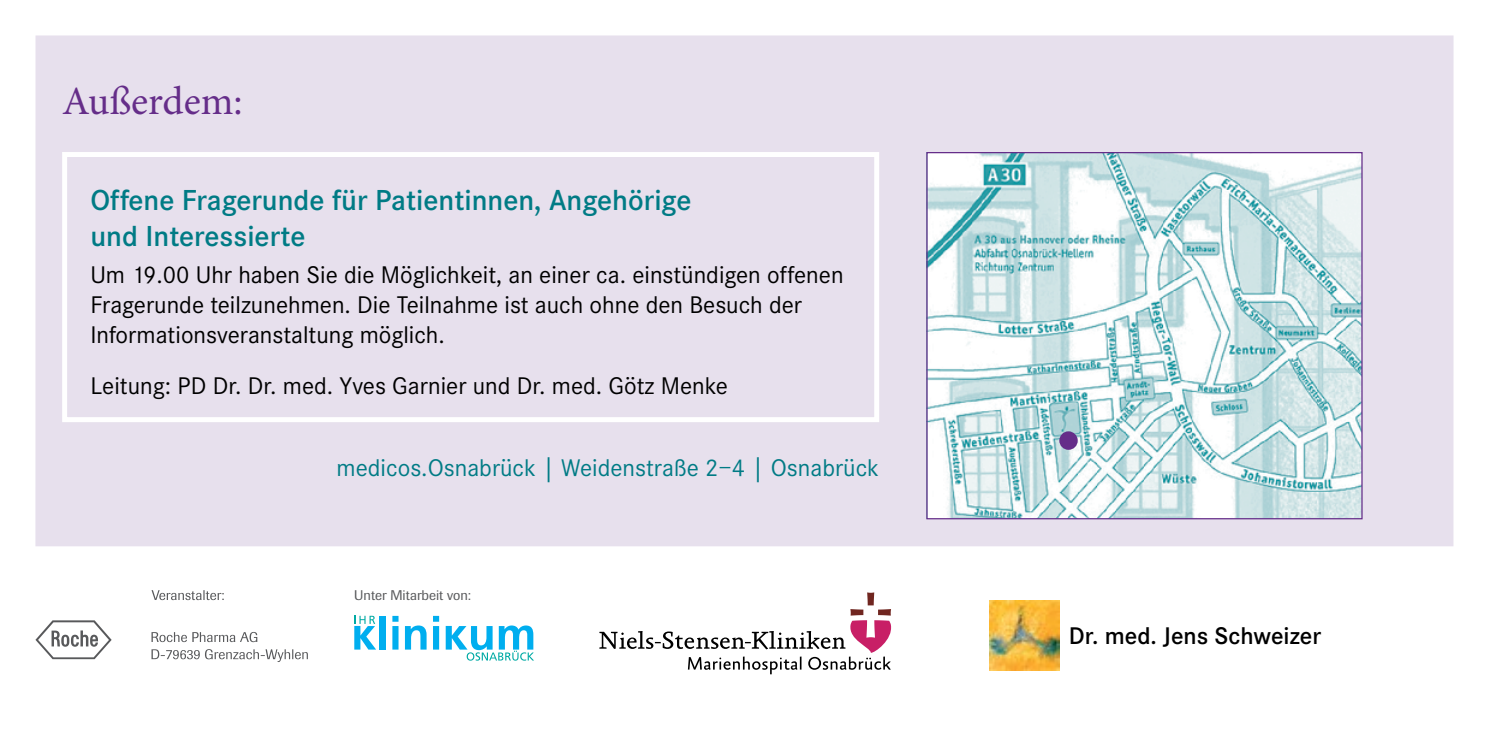
<style>
.page{position:relative;width:1489px;height:745px;background:#fff}
.page>*{position:absolute;margin:0;border:0;box-sizing:border-box;transform-origin:0 0}
.t1{font:40px "Minion Pro";color:#652d89}
.t2{font:600 30px/36px "Corporate S";color:#007b85}
.t3{font:25px/30px "Corporate S";color:#000}
.t4{font:25px "Corporate S";color:#007b85}
.t5{font:600 25px "Corporate S";color:#000}
.t6{font:13.75px "Imago";color:#58595b}
</style>
<div class="page">
<div style="left:35px;top:35px;width:1418px;height:511px;background:#e7e0ed"></div>
<div style="left:62px;top:152px;width:817px;height:270px;border:5px solid #fff"></div>
<svg style="left:35px;top:620px;width:77px;height:38px"></svg>
<svg style="left:151px;top:649px;width:157px;height:12px"></svg>
<svg style="left:151px;top:632px;width:106px;height:9px"></svg>
<svg style="left:151px;top:590px;width:73px;height:9px"></svg>
<img style="left:928px;top:154px;width:432px;height:363px">
<div style="left:379px;top:615px;width:7px;height:34px;background:#00aeef"></div>
<svg style="left:392px;top:615px;width:6px;height:6px"></svg>
<div style="left:392px;top:625px;width:6px;height:24px;background:#00aeef"></div>
<svg style="left:405px;top:625px;width:21px;height:24px"></svg>
<svg style="left:433px;top:615px;width:6px;height:6px"></svg>
<div style="left:433px;top:625px;width:6px;height:24px;background:#00aeef"></div>
<svg style="left:445px;top:625px;width:89px;height:35px"></svg>
<svg style="left:354px;top:615px;width:22px;height:34px"></svg>
<svg style="left:599px;top:592px;width:293px;height:81px"></svg>
<div style="left:1059px;top:431px;width:18px;height:18px;background:#652d89;border-radius:50%"></div>
<img style="left:989px;top:600px;width:70px;height:69px">
<h1 class="t1" style="left:62px;top:75px;width:182px">Außerdem:</h1>
<p class="t2" style="left:90px;top:182px;width:602px">Offene Fragerunde für Patientinnen, Angehörige und Interessierte</p>
<p class="t3" style="left:90px;top:260px;width:754px">Um 19.00 Uhr haben Sie die Möglichkeit, an einer ca. einstündigen offenen<br>Fragerunde teilzunehmen. Die Teilnahme ist auch ohne den Besuch der<br>Informationsveranstaltung möglich.</p>
<p class="t3" style="left:90px;top:371px;width:639px">Leitung: PD Dr. Dr. med. Yves Garnier und Dr. med. Götz Menke</p>
<p class="t4" style="left:336px;top:454px;width:544px">medicos.Osnabrück | Weidenstraße 2–4 | Osnabrück</p>
<p class="t6" style="left:354px;top:587px;width:118px">Unter Mitarbeit von:</p>
<p class="t5" style="left:1068px;top:621px;width:254px">Dr. med. Jens Schweizer</p>
</div>
